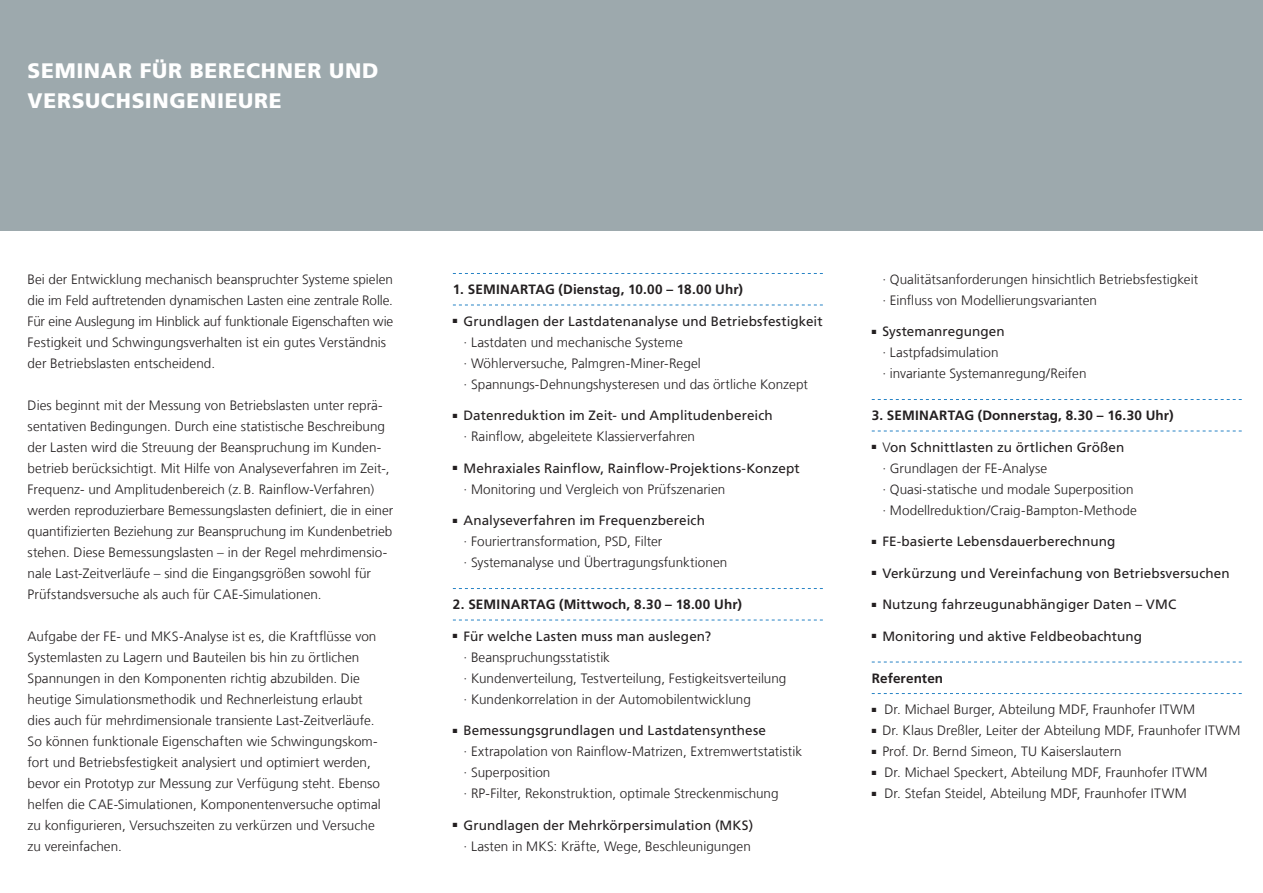
<style>
.page{position:relative;width:1263px;height:893px;background:#fff}
.page>*{position:absolute;margin:0;border:0;box-sizing:border-box;transform-origin:0 0}
.t1{font:900 21px/30px "Frutiger LT Com";letter-spacing:.035em;color:#fff}
.t2{font:300 13.5px/21px "Frutiger LT Com";color:#231f20}
.t3{font:13.5px/21px "Frutiger LT Com";letter-spacing:.005em;color:#231f20}
.t4{font:700 13.5px "Frutiger LT Com";letter-spacing:.01em;color:#231f20}
.s1{font-weight:400}
.s2{font-weight:300}
</style>
<div class="page">
<div style="left:0;top:0;width:1263px;height:231px;background:#9da9ad"></div>
<svg style="left:453px;top:273px;width:370px;height:1px"></svg>
<svg style="left:453px;top:305px;width:370px;height:1px"></svg>
<svg style="left:453px;top:588px;width:370px;height:1px"></svg>
<svg style="left:453px;top:620px;width:370px;height:1px"></svg>
<svg style="left:872px;top:399px;width:370px;height:1px"></svg>
<svg style="left:872px;top:431px;width:370px;height:1px"></svg>
<svg style="left:872px;top:662px;width:370px;height:1px"></svg>
<svg style="left:872px;top:693px;width:370px;height:1px"></svg>
<h1 class="t1" style="left:28px;top:55px;width:352px">SEMINAR FÜR BERECHNER UND<br>VERSUCHSINGENIEURE</h1>
<p class="t2" style="left:28px;top:269px;width:367px">Bei der Entwicklung mechanisch beanspruchter Systeme spielen die im Feld auftretenden dynamischen Lasten eine zentrale Rolle.<br>Für eine Auslegung im Hinblick auf funktionale Eigen schaften wie Festigkeit und Schwingungsverhalten ist ein gutes Ver ständ nis der Betriebslasten entscheidend.</p>
<p class="t2" style="left:28px;top:395px;width:367px">Dies beginnt mit der Messung von Betriebslasten unter reprä&shy;sentativen Bedingungen. Durch eine statistische Beschreibung der Lasten wird die Streuung der Beanspruchung im Kunden&shy;betrieb berück sichtigt. Mit Hilfe von Analyseverfahren im Zeit-, Frequenz- und Amplitudenbereich (z. B. Rainflow-Verfahren) werden reproduzierbare Bemessungs lasten definiert, die in einer quantifizierten Beziehung zur Beanspruchung im Kundenbetrieb stehen. Diese Bemessungslasten – in der Regel mehrdimensio&shy;nale Last-Zeitverläufe – sind die Eingangsgrößen sowohl für Prüfstandsversuche als auch für CAE-Simulationen.</p>
<p class="t2" style="left:28px;top:626px;width:355px">Aufgabe der FE- und MKS-Analyse ist es, die Kraftflüsse von Systemlasten zu Lagern und Bauteilen bis hin zu örtlichen Span nungen in den Komponenten richtig abzu bilden. Die heutige Simulationsme thodik und Rechnerleistung erlaubt dies auch für mehr dimensionale transien te Last-Zeitverläufe.<br>So können funktionale Eigenschaften wie Schwingungskom&shy;fort und Betriebsfestigkeit analysiert und optimiert werden, bevor ein Prototyp zur Messung zur Verfügung steht. Ebenso helfen die CAE-Simulationen, Komponentenversuche optimal zu konfigurieren, Versuchszeiten zu verkürzen und Versuche zu vereinfachen.</p>
<p class="t4" style="left:453px;top:281px;width:292px">1. SEMINARTAG (Dienstag, 10.00 – 18.00 Uhr)</p>
<p class="t2" style="left:463px;top:311px;width:361px;text-indent:-11px">■ <span class="s1">Grundlagen der Lastdatenanalyse und Betriebsfestigkeit </span>· Lastdaten und mechanische Systeme<br>· Wöhlerversuche, Palmgren-Miner-Regel<br>· Spannungs-Dehnungshysteresen und das örtliche Konzept</p>
<p class="t3" style="left:463px;top:405px;width:311px;text-indent:-11px">■ Datenreduktion im Zeit- und Amplitudenbereich <span class="s2">· Rainflow, abgeleitete Klassierverfahren</span></p>
<p class="t3" style="left:463px;top:457px;width:338px;text-indent:-11px">■ Mehraxiales Rainflow, Rainflow-Projektions-Konzept <span class="s2">· Monitoring und Vergleich von Prüfszenarien</span></p>
<p class="t2" style="left:463px;top:510px;width:265px;text-indent:-11px">■ <span class="s1">Analyseverfahren im Frequenzbereich<br></span>· Fouriertransformation, PSD, Filter<br>· Systemanalyse und Übertragungsfunktionen</p>
<p class="t4" style="left:453px;top:597px;width:291px">2. SEMINARTAG (Mittwoch, 8.30 – 18.00 Uhr)</p>
<p class="t2" style="left:463px;top:626px;width:324px;text-indent:-11px">■ <span class="s1">Für welche Lasten muss man auslegen?<br></span>· Beanspruchungsstatistik<br>· Kundenverteilung, Testverteilung, Festigkeitsverteilung · Kundenkorrelation in der Automobilentwicklung</p>
<p class="t2" style="left:463px;top:720px;width:340px;text-indent:-11px">■ <span class="s1">Bemessungs grundlagen und Lastdatensynthese<br></span>· Extrapolation von Rainflow-Matrizen, Extremwertstatistik · Superposition<br>· RP-Filter, Rekonstruktion, optimale Streckenmischung</p>
<p class="t2" style="left:453px;top:815px;width:302px;text-align:right">■ <span class="s1">Grundlagen der Mehrkörpersimulation (MKS) </span>· Lasten in MKS: Kräfte, Wege, Beschleunigungen</p>
<p class="t2" style="left:882px;top:269px;width:317px">· Qualitätsanforderungen hinsichtlich Betriebsfestigkeit · Einfluss von Modellierungsvarianten</p>
<p class="t2" style="left:882px;top:321px;width:206px;text-indent:-11px">■ <span class="s1">Systemanregungen<br></span>· Lastpfadsimulation<br>· invariante Systemanregung/Reifen</p>
<p class="t4" style="left:872px;top:408px;width:303px">3. SEMINARTAG (Donnerstag, 8.30 – 16.30 Uhr)</p>
<p class="t2" style="left:882px;top:437px;width:256px;text-indent:-11px">■ V<span class="s1">on Schnittlasten zu örtlichen Größen<br></span>· Grundlagen der FE-Analyse<br>· Quasi-statische und modale Superposition · Modellreduktion/Craig-Bampton-Methode</p>
<p class="t3" style="left:872px;top:531px;width:245px">■ FE-basierte Lebensdauerberechnung</p>
<p class="t3" style="left:872px;top:562px;width:359px">■ Verkürzung und Vereinfachung von Betriebsversuchen</p>
<p class="t3" style="left:872px;top:594px;width:306px">■ Nutzung fahrzeugunabhängiger Daten – VMC</p>
<p class="t3" style="left:872px;top:625px;width:272px">■ Monitoring und aktive Feldbeobachtung</p>
<p class="t4" style="left:872px;top:670px;width:73px">Referenten</p>
<p class="t2" style="left:872px;top:699px;width:325px">■ Dr. Michael Burger, Abteilung MDF, Fraunhofer ITWM</p>
<p class="t2" style="left:872px;top:720px;width:370px">■ Dr. Klaus Dreßler, Leiter der Abteilung MDF, Fraunhofer ITWM</p>
<p class="t2" style="left:872px;top:741px;width:251px">■ Prof. Dr. Bernd Simeon, TU Kaiserslautern</p>
<p class="t2" style="left:872px;top:762px;width:337px">■ Dr. Michael Speckert, Abteilung MDF, Fraunhofer ITWM</p>
<p class="t2" style="left:872px;top:783px;width:316px">■ Dr. Stefan Steidel, Abteilung MDF, Fraunhofer ITWM</p>
</div>
